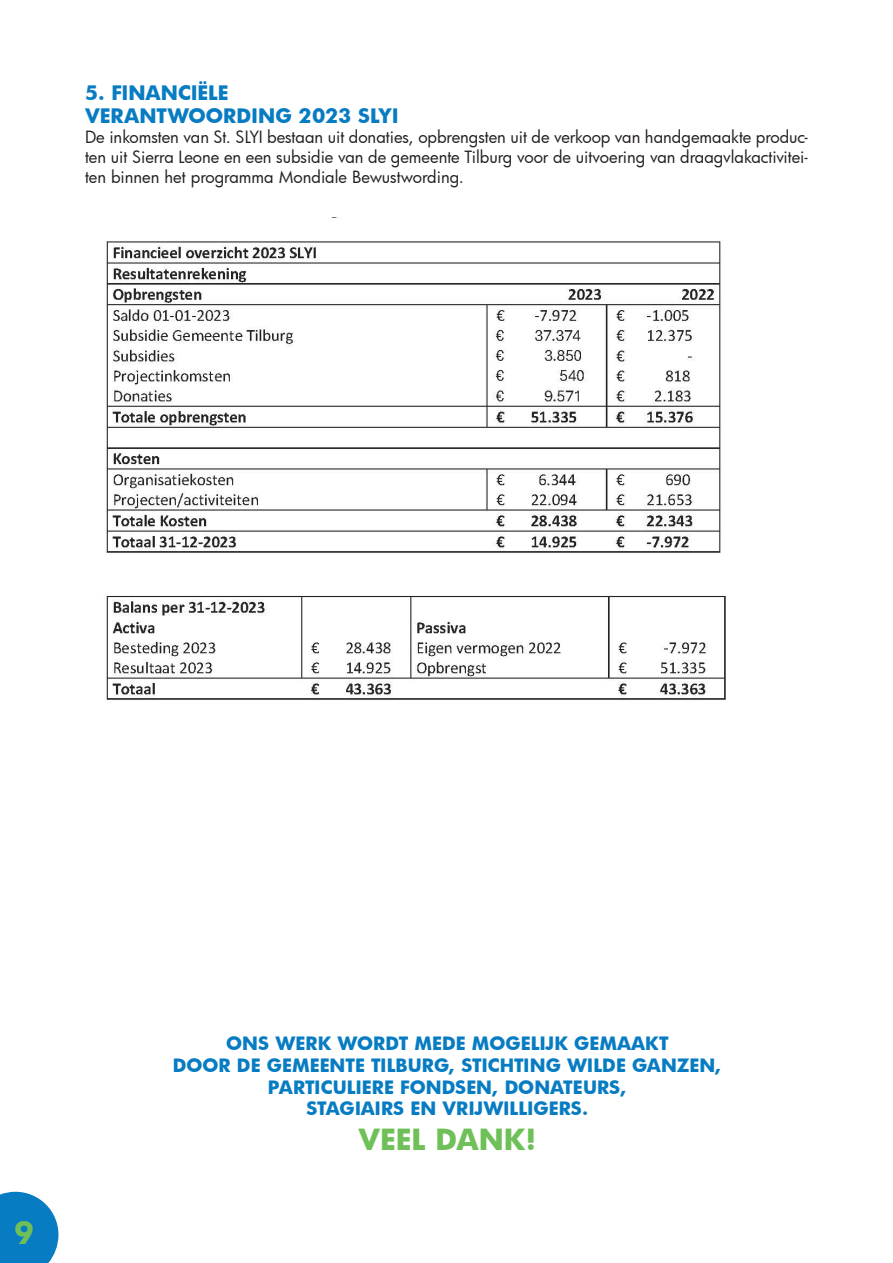
<style>
.page{position:relative;width:893px;height:1263px;background:#fff}
.page>*{position:absolute;margin:0;border:0;box-sizing:border-box;transform-origin:0 0}
.t1{font:700 30px "Futura";color:#6fc058}
.t2{font:700 28.5px "Futura";color:#6fc058}
.t3{font:700 19.5px/23.4px "Futura";color:#077cc2}
.t4{font:700 18px/21.6px "Futura";color:#077cc2;text-align:center}
.t5{font:16.5px/19.8px "Futura";color:#231f20;text-align:justify}
</style>
<div class="page">
<svg style="left:0;top:1192px;width:58px;height:71px;background:#228ac8"></svg>
<img style="left:106px;top:241px;width:620px;height:459px">
<p class="t3" style="left:85px;top:80px;width:315px">5. FINANCIËLE<br>VERANTWOORDING 2023 SLYI</p>
<p class="t5" style="left:85px;top:127px;width:724px">De inkomsten van St. SLYI bestaan uit donaties, opbrengsten uit de verkoop van handgemaakte produc&shy;ten uit Sierra Leone en een subsidie van de gemeente Tilburg voor de uitvoering van draagvlakactivitei&shy;ten binnen het programma Mondiale Bewustwording.</p>
<h1 class="t1" style="left:14px;top:1212px;width:22px">9</h1>
<p class="t4" style="left:173px;top:1032px;width:550px">ONS WERK WORDT MEDE MOGELIJK GEMAAKT<br>DOOR DE GEMEENTE TILBURG, STICHTING WILDE GANZEN, PARTICULIERE FONDSEN, DONATEURS,<br>STAGIAIRS EN VRIJWILLIGERS.</p>
<h2 class="t2" style="left:358px;top:1119px;width:179px">VEEL DANK!</h2>
</div>
